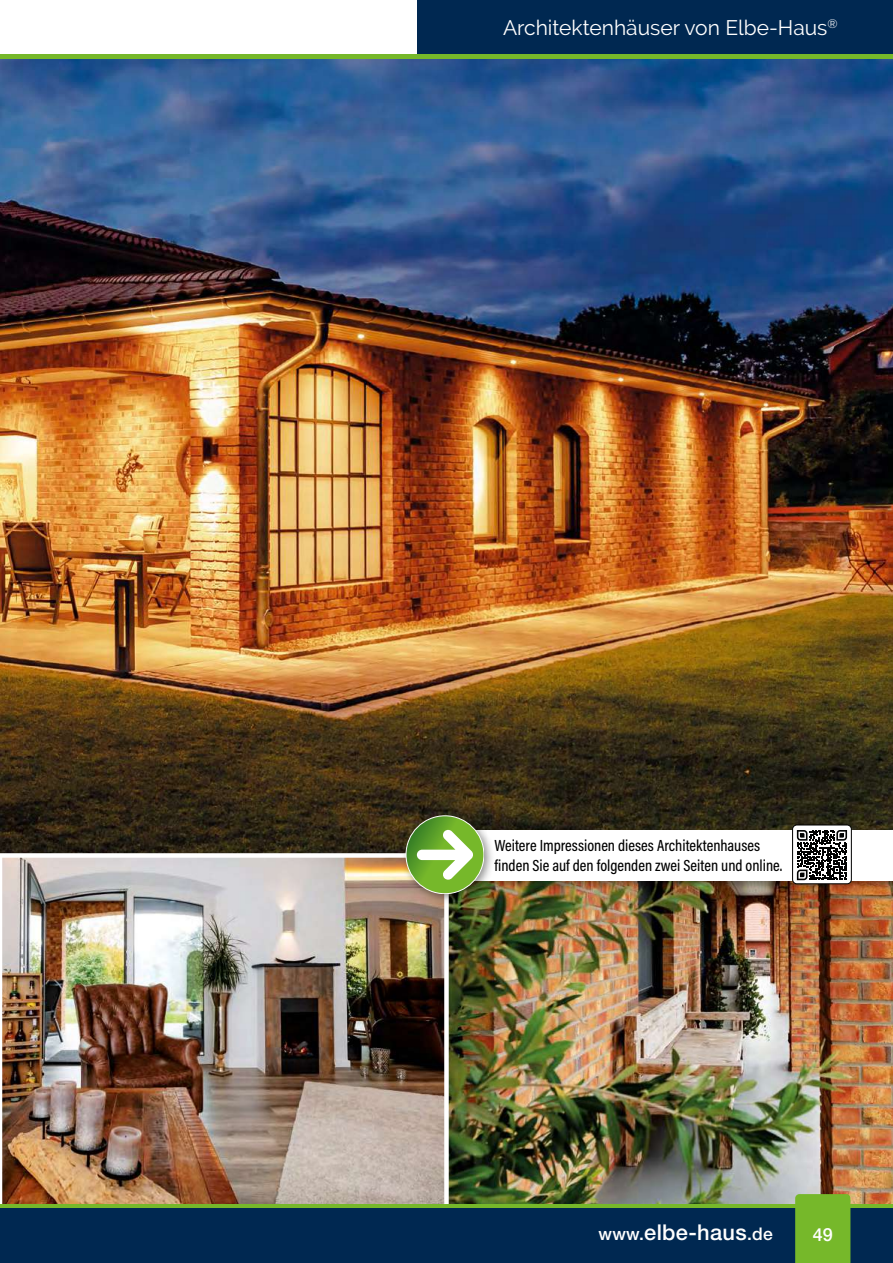
<style>
.page{position:relative;width:893px;height:1263px;background:#fff}
.page>*{position:absolute;margin:0;border:0;box-sizing:border-box;transform-origin:0 0}
.t1{font:500 21.75px "Helvetica Neue";letter-spacing:.015em;color:#fff}
.t2{font:21px "Raleway";color:#fff}
.t3{font:500 18px "Helvetica Neue";color:#fff}
.t4{font:500 16.2px/19.5px "Acumin Pro Cond";color:#000}
.s1{font-size:17.4px}
</style>
<div class="page">
<img style="left:449px;top:893px;width:444px;height:311px">
<img style="left:0;top:58px;width:893px;height:795px">
<img style="left:2px;top:858px;width:442px;height:346px">
<div style="left:441px;top:824px;width:452px;height:69px;background:#000;opacity:.45"></div>
<div style="left:447px;top:830px;width:446px;height:50px;background:#fff"></div>
<div style="left:400px;top:810px;width:95px;height:95px;background:#000;opacity:.45"></div>
<svg style="left:406px;top:816px;width:78px;height:78px;background:#6ead34"></svg>
<div style="left:406px;top:816px;width:78px;height:78px;border:1px solid #fff;border-radius:50%"></div>
<svg style="left:417px;top:829px;width:57px;height:51px"></svg>
<div style="left:793px;top:825px;width:58px;height:59px;background:#fff;border-radius:4px"></div>
<svg style="left:797px;top:830px;width:50px;height:50px"></svg>
<div style="left:792px;top:825px;width:60px;height:59px;border:1px solid #000;border-radius:4px"></div>
<div style="left:418px;top:0;width:475px;height:57px;background:#002851"></div>
<div style="left:0;top:1204px;width:893px;height:22px;background:#76b82a"></div>
<div style="left:0;top:1208px;width:893px;height:37px;background:#002851"></div>
<div style="left:0;top:1233px;width:893px;height:30px;background:#002851"></div>
<div style="left:795px;top:1194px;width:55px;height:69px;background:#76b82a"></div>
<hr style="left:0;top:54px;width:893px;height:4px;background:#76b82a">
<p class="t2" style="left:503px;top:15px;width:336px">Architektenhäuser von Elbe-Haus<sup>®</sup></p>
<p class="t4" style="left:494px;top:835px;width:289px">Weitere Impressionen dieses Architektenhauses finden Sie auf den folgenden zwei Seiten und online.</p>
<h1 class="t1" style="left:599px;top:1215px;width:176px"><span class="s1">www.</span>elbe-haus<span class="s1">.de</span></h1>
<p class="t3" style="left:813px;top:1220px;width:22px">49</p>
</div>
